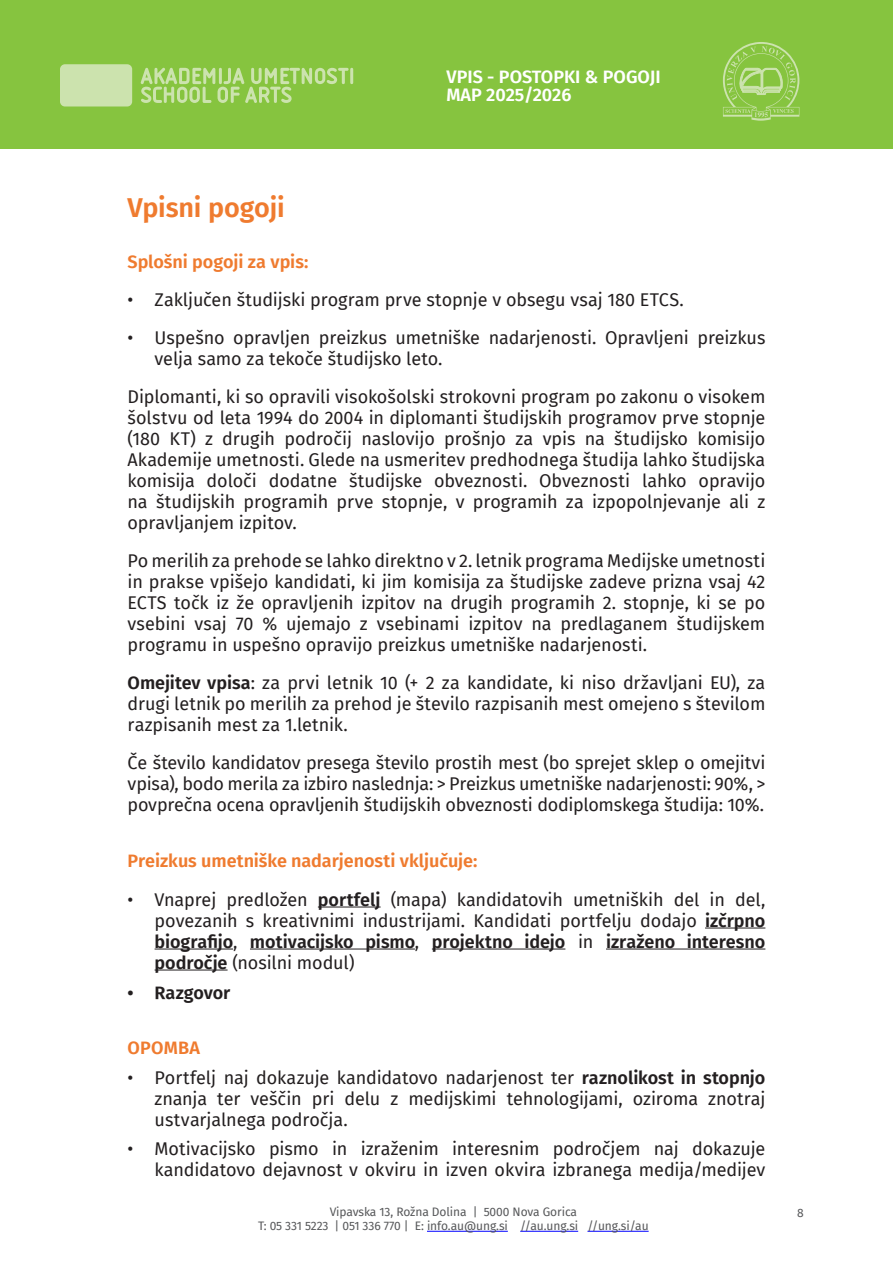
<style>
.page{position:relative;width:893px;height:1263px;background:#fff}
.page>*{position:absolute;margin:0;border:0;box-sizing:border-box;transform-origin:0 0}
.t1{font:600 27px "Fira Sans";letter-spacing:-.01em;color:#ef7b2f}
.t2{font:18px/21px "Fira Sans";letter-spacing:-.005em;color:#231f20;text-align:justify}
.t3{font:600 18px "Fira Sans";letter-spacing:-.005em;color:#ef7b2f}
.t4{font:600 18px/18px "Fira Sans";color:#fff}
.t5{font:600 18px "Fira Sans";letter-spacing:-.005em;color:#231f20}
.t6{font:12px "Fira Sans";letter-spacing:-.005em;color:#57585a}
.s1{font-weight:600}
</style>
<div class="page">
<div style="left:0;top:0;width:893px;height:149px;background:#86c43f"></div>
<div style="left:60px;top:64px;width:72px;height:42px;background:#cce3ae;border-radius:5px"></div>
<svg style="left:141px;top:68px;width:212px;height:35px"></svg>
<hr style="left:427px;top:1231px;width:81px;height:1px;background:#00f">
<hr style="left:520px;top:1231px;width:58px;height:1px;background:#00f">
<hr style="left:587px;top:1231px;width:62px;height:1px;background:#00f">
<svg style="left:723px;top:42px;width:76px;height:79px"></svg>
<hr style="left:318px;top:906px;width:63px;height:1px;background:#231f20">
<hr style="left:705px;top:927px;width:60px;height:1px;background:#231f20">
<hr style="left:155px;top:948px;width:78px;height:1px;background:#231f20">
<hr style="left:250px;top:948px;width:165px;height:1px;background:#231f20">
<hr style="left:432px;top:948px;width:133px;height:1px;background:#231f20">
<hr style="left:606px;top:948px;width:159px;height:1px;background:#231f20">
<hr style="left:155px;top:969px;width:73px;height:1px;background:#231f20">
<p class="t4" style="left:446px;top:66px;width:216px">VPIS - POSTOPKI &amp; POGOJI<br>MAP 2025/2026</p>
<p class="t1" style="left:128px;top:185px;width:159px">Vpisni pogoji</p>
<p class="t3" style="left:128px;top:247px;width:182px">Splošni pogoji za vpis:</p>
<p class="t2" style="left:128px;top:289px;width:558px">• Zaključen študijski program prve stopnje v obsegu vsaj 180 ETCS.</p>
<p class="t2" style="left:155px;top:327px;width:612px;text-indent:-27px">• Uspešno opravljen preizkus umetniške nadarjenosti. Opravljeni preizkus velja samo za tekoče študijsko leto.</p>
<p class="t2" style="left:128px;top:386px;width:639px">Diplomanti, ki so opravili visokošolski strokovni program po zakonu o visokem šolstvu od leta 1994 do 2004 in diplomanti študijskih programov prve stopnje (180 KT) z drugih področij naslovijo prošnjo za vpis na študijsko komisijo Akademije umetnosti. Glede na usmeritev predhodnega študija lahko študijska komisija določi dodatne študijske obveznosti. Obveznosti lahko opravijo na študijskih programih prve stopnje, v programih za izpopolnjevanje ali z opravljanjem izpitov.</p>
<p class="t2" style="left:128px;top:550px;width:639px">Po merilih za prehode se lahko direktno v 2. letnik programa Medijske umetnosti in prakse vpišejo kandidati, ki jim komisija za študijske zadeve prizna vsaj 42<br>ECTS točk iz že opravljenih izpitov na drugih programih 2. stopnje, ki se po vsebini vsaj 70 % ujemajo z vsebinami izpitov na predlaganem študijskem programu in uspešno opravijo preizkus umetniške nadarjenosti.</p>
<p class="t2" style="left:128px;top:672px;width:639px"><span class="s1">Omejitev vpisa</span>: za prvi letnik 10 (+ 2 za kandidate, ki niso državljani EU), za drugi letnik po merilih za prehod je število razpisanih mest omejeno s številom razpisanih mest za 1.letnik.</p>
<p class="t2" style="left:128px;top:752px;width:639px">Če število kandidatov presega število prostih mest (bo sprejet sklep o omejitvi vpisa), bodo merila za izbiro naslednja: &gt; Preizkus umetniške nadarjenosti: 90%, &gt; povprečna ocena opravljenih študijskih obveznosti dodiplomskega študija: 10%.</p>
<p class="t3" style="left:128px;top:846px;width:351px">Preizkus umetniške nadarjenosti vključuje:</p>
<p class="t2" style="left:155px;top:888px;width:612px;text-indent:-27px">• Vnaprej predložen <span class="s1">portfelj</span> (mapa) kandidatovih umetniških del in del, povezanih s kreativnimi industrijami. Kandidati portfelju dodajo <span class="s1">izčrpno biografijo</span>, <span class="s1">motivacijsko pismo</span>, <span class="s1">projektno idejo</span> in <span class="s1">izraženo interesno področje</span> (nosilni modul)</p>
<p class="t5" style="left:128px;top:978px;width:104px">• Razgovor</p>
<p class="t3" style="left:128px;top:1033px;width:74px">OPOMBA</p>
<p class="t2" style="left:155px;top:1067px;width:612px;text-indent:-27px">• Portfelj naj dokazuje kandidatovo nadarjenost ter <span class="s1">raznolikost in stopnjo </span>znanja ter veščin pri delu z medijskimi tehnologijami, oziroma znotraj ustvarjalnega področja.</p>
<p class="t2" style="left:128px;top:1138px;width:639px;text-align:right">• Motivacijsko pismo in izraženim interesnim področjem naj dokazuje kandidatovo dejavnost v okviru in izven okvira izbranega medija/medijev</p>
<p class="t6" style="left:330px;top:1203px;width:249px">Vipavska 13, Rožna Dolina | 5000 Nova Gorica</p>
<p class="t6" style="left:797px;top:1204px;width:8px">8</p>
<p class="t6" style="left:258px;top:1217px;width:392px">T: 05 331 5223 | 051 336 770 | E: info.au@ung.si //au.ung.si //ung.si/au</p>
</div>
